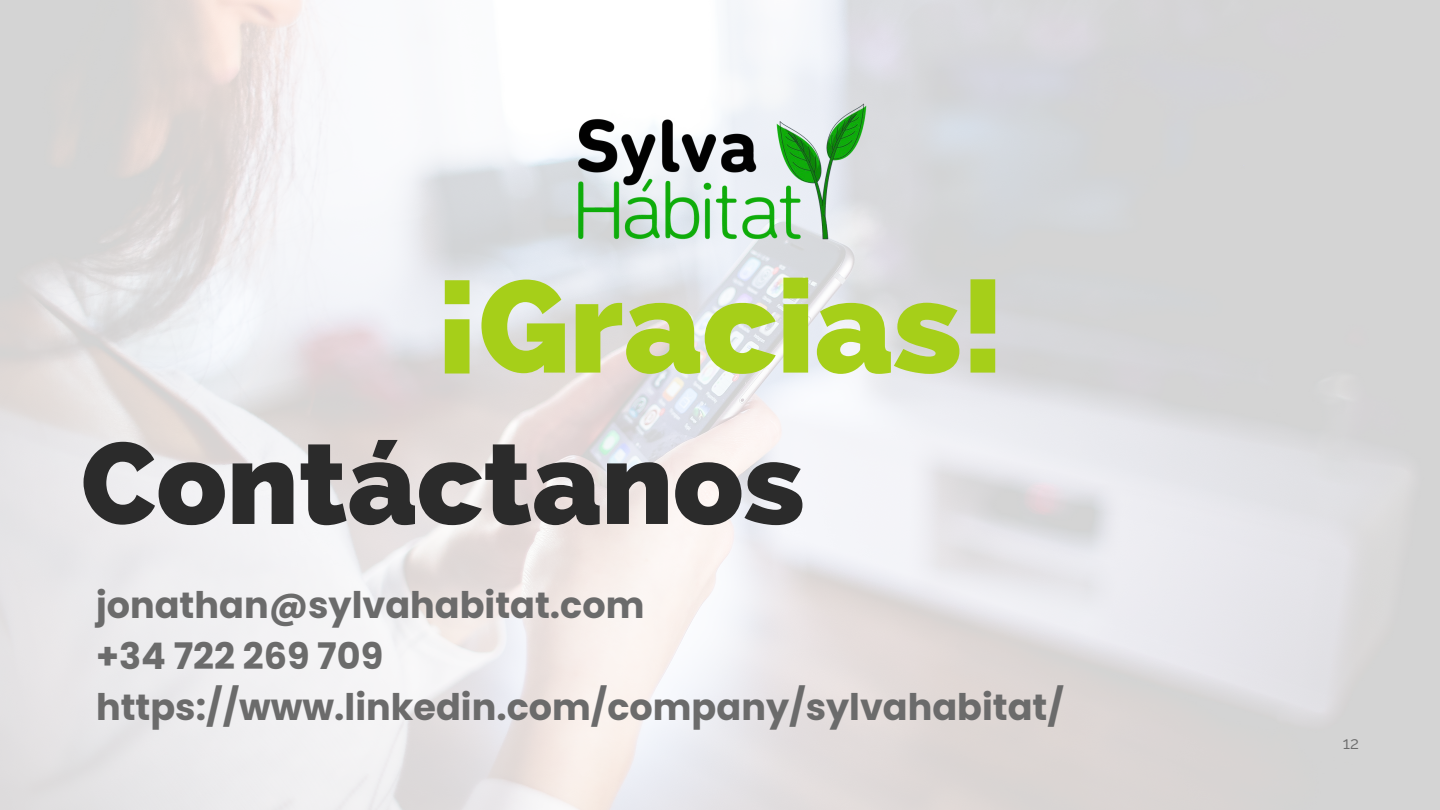
<style>
.page{position:relative;width:1440px;height:810px;background:#fff}
.page>*{position:absolute;margin:0;border:0;box-sizing:border-box;transform-origin:0 0}
.t1{font:800 130.1px "Raleway";color:#a6cf19}
.t2{font:800 115.1px "Raleway";color:#2b2b2b}
.t3{font:700 36.6px/51px "Poppins";color:#6b6b6b}
.t4{font:17px "Raleway";color:#6b6b6b}
</style>
<div class="page">
<img style="left:554px;top:102px;width:332px;height:150px">
<h1 class="t1" style="left:436px;top:250px;width:570px">¡Gracias!</h1>
<h2 class="t2" style="left:81px;top:416px;width:725px">Contáctanos</h2>
<p class="t3" style="left:96px;top:580px;width:970px">jonathan@sylvahabitat.com<br>+34 722 269 709 https://www.linkedin.com/company/sylvahabitat/</p>
<p class="t4" style="left:1343px;top:733px;width:18px">12</p>
</div>
